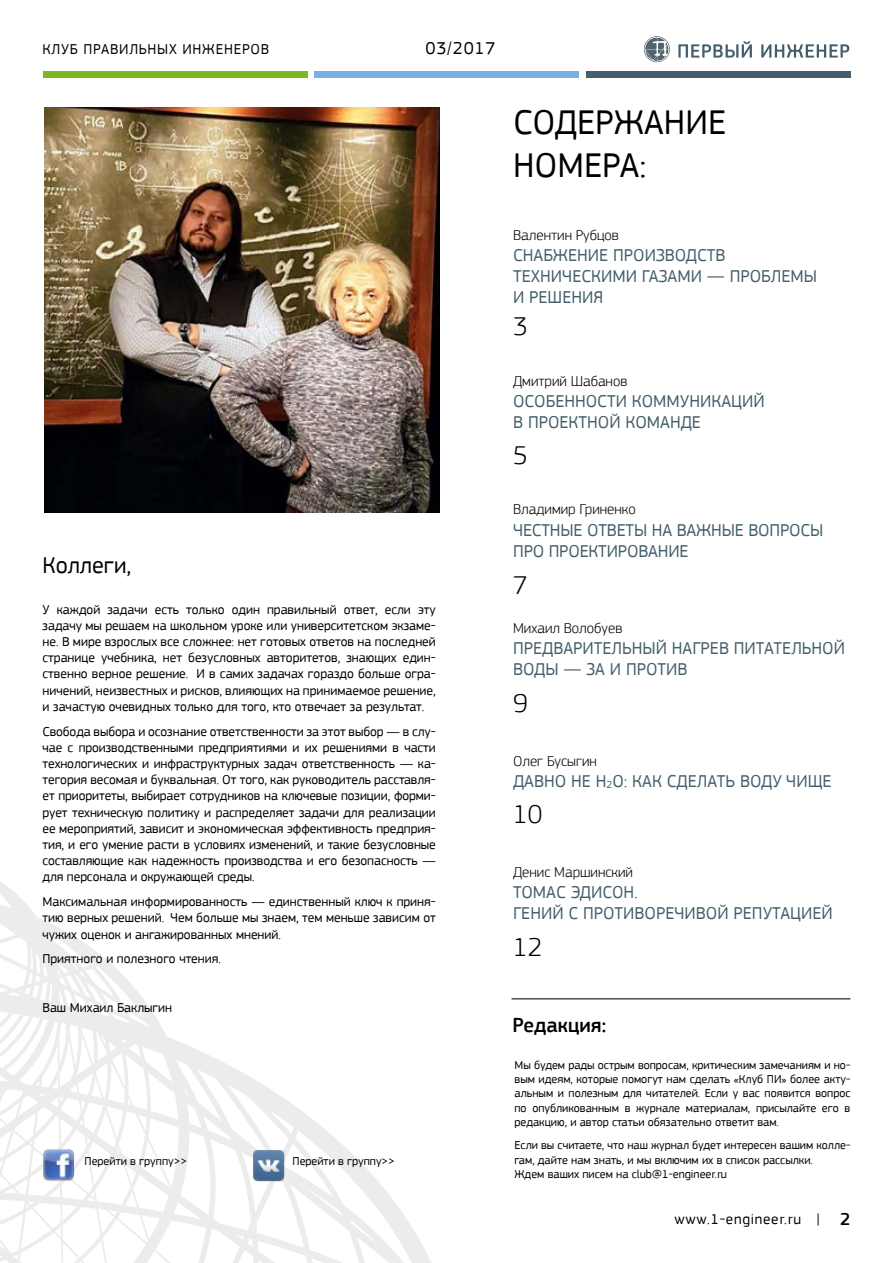
<style>
.page{position:relative;width:893px;height:1263px;background:#fff}
.page>*{position:absolute;margin:0;border:0;box-sizing:border-box;transform-origin:0 0}
.t1{font:36px/43.2px "PF Square Sans Pro";color:#000}
.t2{font:300 27px "PF Square Sans Pro";color:#000}
.t3{font:24px "PF Square Sans Pro";color:#000}
.t4{font:500 21px "PF Square Sans Pro";color:#000}
.t5{font:18px/21px "PF Square Sans Pro";color:#445f6b}
.t6{font:18px "PF Square Sans Pro";letter-spacing:.05em;color:#000}
.t7{font:500 18px "PF Square Sans Pro";color:#000}
.t8{font:300 15px "PF Square Sans Pro";color:#000}
.t9{font:15px "PF Square Sans Pro";letter-spacing:.05em;color:#000}
.t10{font:13.5px/16.2px "PF Square Sans Pro";color:#000;text-align:justify}
.t11{font:12px/14.4px "PF Square Sans Pro";color:#000;text-align:justify}
</style>
<div class="page">
<svg style="left:395px;top:1203px;width:29px;height:60px;fill:#ececec"></svg>
<svg style="left:0;top:882px;width:395px;height:381px"></svg>
<div style="left:43px;top:71px;width:265px;height:6px;background:#80b620"></div>
<div style="left:315px;top:71px;width:264px;height:6px;background:#79b0e0"></div>
<div style="left:586px;top:71px;width:264px;height:6px;background:#445f6b"></div>
<svg style="left:678px;top:41px;width:74px;height:17px"></svg>
<svg style="left:761px;top:44px;width:88px;height:14px"></svg>
<svg style="left:644px;top:36px;width:26px;height:26px"></svg>
<svg style="left:644px;top:37px;width:25px;height:25px"></svg>
<hr style="left:512px;top:998px;width:338px;height:1px;background:#000">
<img style="left:43px;top:1149px;width:32px;height:32px">
<img style="left:253px;top:1149px;width:32px;height:32px">
<img style="left:44px;top:107px;width:395px;height:406px">
<p class="t9" style="left:43px;top:40px;width:228px">КЛУБ ПРАВИЛЬНЫХ ИНЖЕНЕРОВ</p>
<h3 class="t6" style="left:425px;top:37px;width:72px">03/2017</h3>
<h3 class="t3" style="left:43px;top:551px;width:90px">Коллеги,</h3>
<p class="t10" style="left:43px;top:601px;width:395px">У каждой задачи есть только один правильный ответ, если эту задачу мы решаем на школьном уроке или университетском экзаме&shy;не. В мире взрослых все сложнее: нет готовых ответов на последней странице учебника, нет безусловных авторитетов, знающих един&shy;ственно верное решение. И в самих задачах гораздо больше огра&shy;ничений, неизвестных и рисков, влияющих на принимаемое решение, и зачастую очевидных только для того, кто отвечает за результат.</p>
<p class="t10" style="left:43px;top:723px;width:395px">Свобода выбора и осознание ответственности за этот выбор — в слу&shy;чае с производственными предприятиями и их решениями в части технологических и инфраструктурных задач ответственность — ка&shy;тегория весомая и буквальная. От того, как руководитель расставля&shy;ет приоритеты, выбирает сотрудников на ключевые позиции, форми&shy;рует техническую политику и распределяет задачи для реализации ее мероприятий, зависит и экономическая эффективность предприя&shy;тия, и его умение расти в условиях изменений, и такие безусловные составляющие как надежность производства и его безопасность — для персонала и окружающей среды.</p>
<p class="t10" style="left:43px;top:894px;width:395px">Максимальная информированность — единственный ключ к приня&shy;тию верных решений. Чем больше мы знаем, тем меньше зависим от чужих оценок и ангажированных мнений.</p>
<p class="t10" style="left:43px;top:951px;width:180px">Приятного и полезного чтения.</p>
<p class="t10" style="left:43px;top:999px;width:131px">Ваш Михаил Баклыгин</p>
<p class="t11" style="left:85px;top:1154px;width:104px">Перейти в группу&gt;&gt;</p>
<p class="t11" style="left:293px;top:1154px;width:104px">Перейти в группу&gt;&gt;</p>
<h1 class="t1" style="left:513px;top:101px;width:215px">СОДЕРЖАНИЕ<br>НОМЕРА:</h1>
<p class="t8" style="left:513px;top:226px;width:107px">Валентин Рубцов</p>
<h3 class="t5" style="left:513px;top:245px;width:305px">СНАБЖЕНИЕ ПРОИЗВОДСТВ<br>ТЕХНИЧЕСКИМИ ГАЗАМИ — ПРОБЛЕМЫ<br>И РЕШЕНИЯ</h3>
<h2 class="t2" style="left:513px;top:311px;width:16px">3</h2>
<p class="t8" style="left:513px;top:372px;width:116px">Дмитрий Шабанов</p>
<h3 class="t5" style="left:513px;top:390px;width:253px">ОСОБЕННОСТИ КОММУНИКАЦИЙ<br>В ПРОЕКТНОЙ КОМАНДЕ</h3>
<h2 class="t2" style="left:513px;top:440px;width:16px">5</h2>
<p class="t8" style="left:513px;top:501px;width:124px">Владимир Гриненко</p>
<h3 class="t5" style="left:513px;top:519px;width:312px;line-height:21.6px">ЧЕСТНЫЕ ОТВЕТЫ НА ВАЖНЫЕ ВОПРОСЫ<br>ПРО ПРОЕКТИРОВАНИЕ</h3>
<h2 class="t2" style="left:513px;top:569px;width:16px">7</h2>
<p class="t8" style="left:513px;top:620px;width:111px">Михаил Волобуев</p>
<h3 class="t5" style="left:513px;top:638px;width:333px">ПРЕДВАРИТЕЛЬНЫЙ НАГРЕВ ПИТАТЕЛЬНОЙ<br>ВОДЫ — ЗА И ПРОТИВ</h3>
<h2 class="t2" style="left:513px;top:687px;width:16px">9</h2>
<p class="t8" style="left:513px;top:752px;width:85px">Олег Бусыгин</p>
<h3 class="t5" style="left:513px;top:770px;width:320px">ДАВНО НЕ H<sub>2</sub>O: КАК СДЕЛАТЬ ВОДУ ЧИЩЕ</h3>
<h2 class="t2" style="left:513px;top:799px;width:31px">10</h2>
<p class="t8" style="left:513px;top:863px;width:121px">Денис Маршинский</p>
<h3 class="t5" style="left:513px;top:882px;width:321px">ТОМАС ЭДИСОН.<br>ГЕНИЙ С ПРОТИВОРЕЧИВОЙ РЕПУТАЦИЕЙ</h3>
<h2 class="t2" style="left:513px;top:931px;width:31px">12</h2>
<h3 class="t4" style="left:512px;top:1013px;width:95px">Редакция:</h3>
<p class="t11" style="left:514px;top:1057px;width:337px">Мы будем рады острым вопросам, критическим замечаниям и но&shy;вым идеям, которые помогут нам сделать «Клуб ПИ» более акту&shy;альным и полезным для читателей. Если у вас появится вопрос по опубликованным в журнале материалам, присылайте его в редакцию, и автор статьи обязательно ответит вам.</p>
<p class="t11" style="left:514px;top:1138px;width:337px;text-align:left">Если вы считаете, что наш журнал будет интересен вашим колле&shy;гам, дайте нам знать, и мы включим их в список рассылки.<br>Ждем ваших писем на club@1-engineer.ru</p>
<p class="t9" style="left:674px;top:1210px;width:147px">www.1-engineer.ru |</p>
<h3 class="t7" style="left:840px;top:1208px;width:12px">2</h3>
</div>
